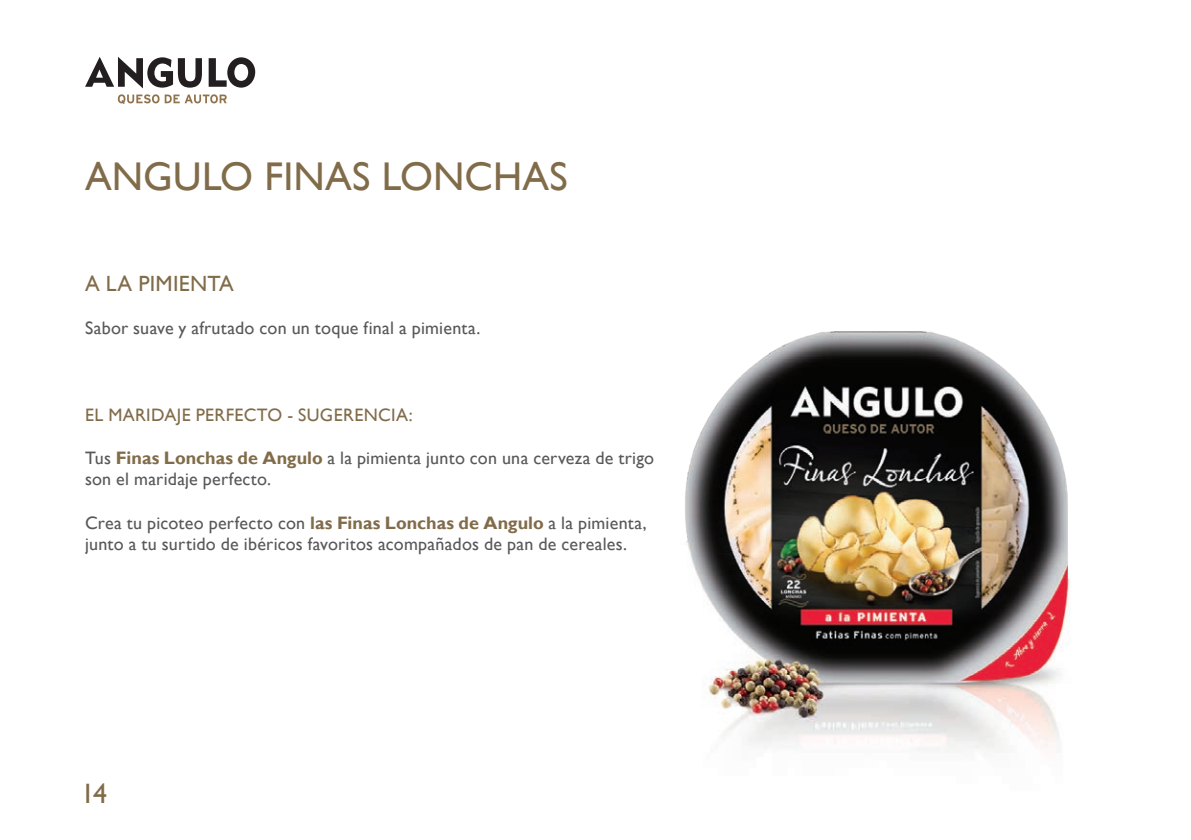
<style>
.page{position:relative;width:1191px;height:840px;background:#fff}
.page>*{position:absolute;margin:0;border:0;box-sizing:border-box;transform-origin:0 0}
.t1{font:40px "Gill Sans";letter-spacing:.005em;color:#816c4a}
.t2{font:28px "Gill Sans";color:#816c4a}
.t3{font:22px "Gill Sans";letter-spacing:.015em;color:#816c4a}
.t4{font:18px "Gill Sans";letter-spacing:.015em;color:#57585a}
.t5{font:18px "Gill Sans";letter-spacing:.02em;color:#816c4a}
.s1{font-weight:700;color:#816c4a}
</style>
<div class="page">
<svg style="left:85px;top:57px;width:117px;height:31px"></svg>
<svg style="left:209px;top:57px;width:46px;height:31px"></svg>
<svg style="left:165px;top:94px;width:62px;height:9px"></svg>
<svg style="left:118px;top:94px;width:41px;height:10px"></svg>
<img style="left:685px;top:331px;width:385px;height:419px">
<p class="t1" style="left:85px;top:153px;width:484px">ANGULO FINAS LONCHAS</p>
<p class="t3" style="left:85px;top:270px;width:150px">A LA PIMIENTA</p>
<p class="t4" style="left:85px;top:317px;width:397px">Sabor suave y afrutado con un toque final a pimienta.</p>
<p class="t5" style="left:85px;top:404px;width:329px">EL MARIDAJE PERFECTO - SUGERENCIA:</p>
<p class="t4" style="left:85px;top:447px;width:570px">Tus <span class="s1">Finas Lonchas de Angulo</span> a la pimienta junto con una cerveza de trigo</p>
<p class="t4" style="left:85px;top:468px;width:188px">son el maridaje perfecto.</p>
<p class="t4" style="left:85px;top:512px;width:563px">Crea tu picoteo perfecto con <span class="s1">las Finas Lonchas de Angulo</span> a la pimienta,</p>
<p class="t4" style="left:85px;top:533px;width:543px">junto a tu surtido de ibéricos favoritos acompañados de pan de cereales.</p>
<h2 class="t2" style="left:81px;top:777px;width:28px">14</h2>
</div>
